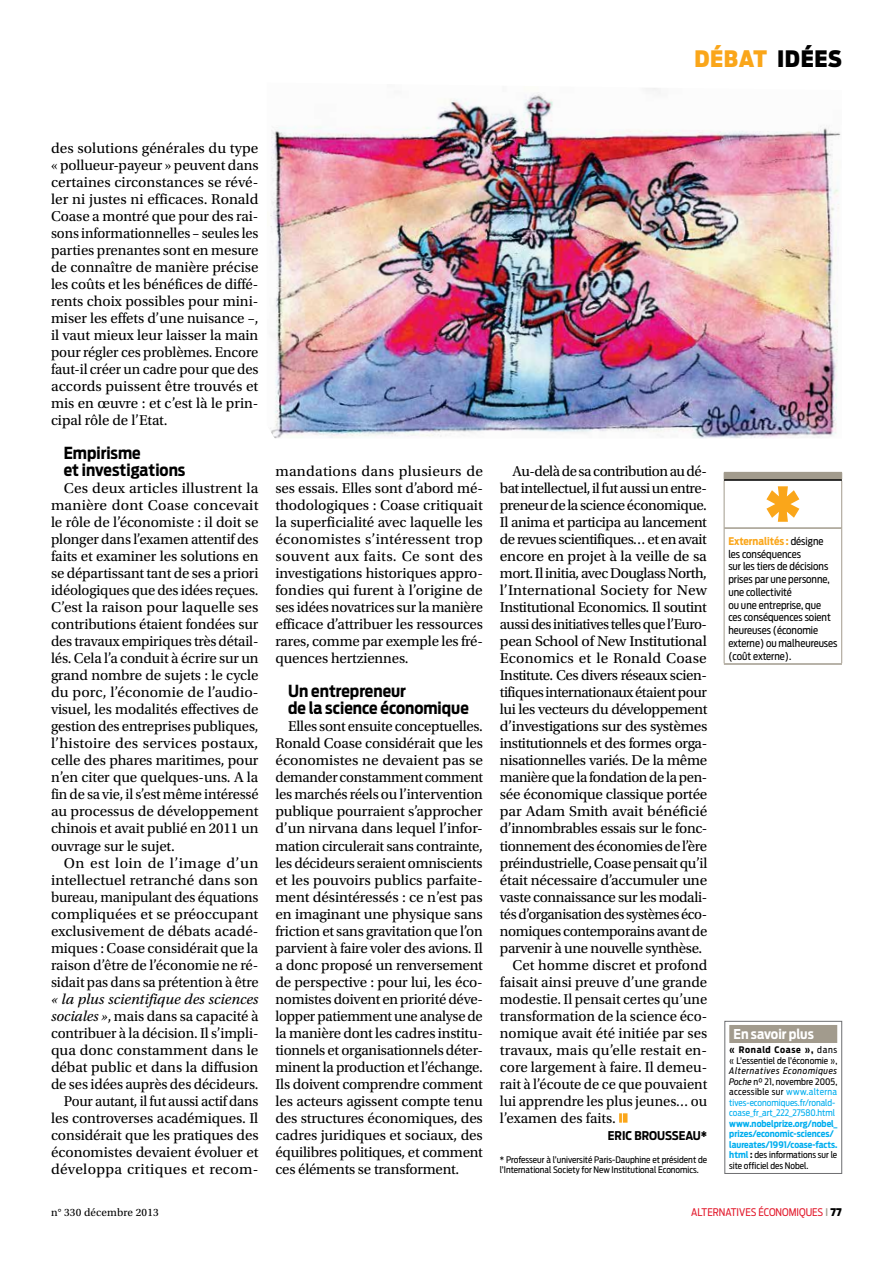
<style>
.page{position:relative;width:893px;height:1263px;background:#fff}
.page>*{position:absolute;margin:0;border:0;box-sizing:border-box;transform-origin:0 0}
.t1{font:900 22.5px "Antenna Cond";letter-spacing:.03em;color:#faa61a}
.t2{font:700 16.5px/17px "Antenna Cond";color:#000}
.t3{font:15px/17px "Utopia Std";letter-spacing:-.01em;color:#000;text-align:justify}
.t4{font:15px "Utopia Std";letter-spacing:-.03em;color:#000}
.t5{font:15px "Utopia Std";letter-spacing:-.035em;color:#000}
.t6{font:15px "Utopia Std";letter-spacing:.01em;color:#000}
.t7{font:700 13.5px "Antenna Cond";color:#fff}
.t8{font:700 12px "Antenna Cond";letter-spacing:-.005em;color:#000}
.t9{font:11.25px "Utopia Std";letter-spacing:.01em;color:#000}
.t10{font:10.5px/12.8px "Antenna Cond";color:#000}
.t11{font:10.5px "Antenna Cond";color:#e31e30}
.t12{font:9px/10.5px "Antenna Cond";color:#000}
.t13{font:9px/10.5px "Antenna Cond";color:#00aeef}
.t14{font:700 9px/10.5px "Antenna Cond";color:#00aeef}
.s1{color:#000}
.s2{font-style:italic}
.s3{font-weight:700;color:#faa61a}
.s4{font-weight:700}
.s5{font-style:italic;color:#000}
.s6{font-weight:400;color:#000}
.s7{font-weight:500;color:#a29b8d}
.s8{font-weight:900;color:#000}
</style>
<div class="page">
<svg style="left:619px;top:1113px;width:8px;height:10px"></svg>
<img style="left:270px;top:88px;width:571px;height:350px">
<div style="left:724px;top:472px;width:118px;height:8px;background:#a29b8d"></div>
<hr style="left:724px;top:481px;width:1px;height:47px;background:#a29b8d">
<hr style="left:841px;top:481px;width:1px;height:47px;background:#a29b8d">
<hr style="left:724px;top:528px;width:1px;height:135px;background:#a29b8d">
<hr style="left:841px;top:528px;width:1px;height:135px;background:#a29b8d">
<hr style="left:724px;top:479px;width:118px;height:2px;background:#000">
<hr style="left:724px;top:527px;width:117px;height:2px;background:#a29b8d">
<hr style="left:724px;top:663px;width:118px;height:2px;background:#a29b8d">
<svg style="left:766px;top:486px;width:33px;height:36px"></svg>
<div style="left:729px;top:1025px;width:108px;height:18px;background:#a29b8d"></div>
<div style="left:725px;top:1021px;width:117px;height:153px;border:1px solid #6d6e71"></div>
<h1 class="t1" style="left:694px;top:46px;width:149px">DÉBAT <span class="s1">IDÉES</span></h1>
<p class="t3" style="left:51px;top:140px;width:209px">des solutions générales du type « pollueur-payeur » peuvent dans certaines circonstances se révé&shy;ler ni justes ni efficaces. Ronald Coase a montré que pour des rai&shy;sons informationnelles – seules les parties prenantes sont en mesure de connaître de manière précise les coûts et les bénéfices de diffé&shy;rents choix possibles pour mini&shy;miser les effets d’une nuisance –, il vaut mieux leur laisser la main pour régler ces problèmes. Encore faut-il créer un cadre pour que des accords puissent être trouvés et mis en œuvre : et c’est là le prin&shy;cipal rôle de l’Etat.</p>
<p class="t2" style="left:64px;top:445px;width:123px">Empirisme<br>et investigations</p>
<p class="t3" style="left:51px;top:480px;width:209px;text-align:left;text-indent:13px">Ces deux articles illustrent la manière dont Coase concevait le rôle de l’économiste : il doit se plonger dans l’examen attentif des faits et examiner les solutions en se départissant tant de ses a priori idéologiques que des idées reçues.<br>C’est la raison pour laquelle ses contributions étaient fondées sur des travaux empiriques très détail&shy;lés. Cela l’a conduit à écrire sur un grand nombre de sujets : le cycle du porc, l’économie de l’audio&shy;visuel, les modalités effectives de gestion des entreprises publiques, l’histoire des services postaux, celle des phares maritimes, pour n’en citer que quelques-uns. A la fin de sa vie, il s’est même intéressé au processus de développement chinois et avait publié en 2011 un ouvrage sur le sujet.</p>
<p class="t3" style="left:51px;top:854px;width:209px;text-indent:13px">On est loin de l’image d’un intellectuel retranché dans son bureau, manipulant des équations compliquées et se préoccupant exclusivement de débats acadé&shy;miques : Coase considérait que la raison d’être de l’économie ne ré&shy;sidait pas dans sa prétention à être</p>
<p class="t3" style="left:51px;top:990px;width:209px;text-align:right"><span class="s2">« la plus scientifique des sciences sociales »</span>, mais dans sa capacité à contribuer à la décision. Il s’impli&shy;qua donc constamment dans le débat public et dans la diffusion de ses idées auprès des décideurs.<br>Pour autant, il fut aussi actif dans les controverses académiques. Il considérait que les pratiques des économistes devaient évoluer et développa critiques et recom-</p>
<p class="t3" style="left:275px;top:463px;width:209px">mandations dans plusieurs de ses essais. Elles sont d’abord mé&shy;thodologiques : Coase critiquait la superficialité avec laquelle les économistes s’intéressent trop souvent aux faits. Ce sont des investigations historiques appro&shy;fondies qui furent à l’origine de ses idées novatrices sur la manière efficace d’attribuer les ressources rares, comme par exemple les fré&shy;quences hertziennes.</p>
<p class="t2" style="left:288px;top:683px;width:182px">Un entrepreneur<br>de la science économique</p>
<p class="t3" style="left:275px;top:718px;width:209px;text-indent:13px">Elles sont ensuite conceptuelles.<br>Ronald Coase considérait que les économistes ne devaient pas se demander constamment comment les marchés réels ou l’intervention publique pourraient s’approcher d’un nirvana dans lequel l’infor&shy;mation circulerait sans contrainte, les décideurs seraient omniscients et les pouvoirs publics parfaite&shy;ment désintéressés : ce n’est pas en imaginant une physique sans friction et sans gravitation que l’on parvient à faire voler des avions. Il a donc proposé un renversement de perspective : pour lui, les éco&shy;nomistes doivent en priorité déve&shy;lopper patiemment une analyse de la manière dont les cadres institu&shy;tionnels et organisationnels déter&shy;minent la production et l’échange.<br>Ils doivent comprendre comment les acteurs agissent compte tenu des structures économiques, des cadres juridiques et sociaux, des équilibres politiques, et comment ces éléments se transforment.</p>
<p class="t4" style="left:513px;top:463px;width:196px">Au-delà de sa contribution au dé-</p>
<p class="t4" style="left:500px;top:480px;width:208px">bat intellectuel, il fut aussi un entre-</p>
<p class="t4" style="left:500px;top:497px;width:209px">preneur de la science économique.</p>
<p class="t4" style="left:500px;top:514px;width:209px">Il anima et participa au lancement</p>
<p class="t4" style="left:500px;top:531px;width:209px">de revues scientifiques… et en avait</p>
<p class="t3" style="left:500px;top:548px;width:209px">encore en projet à la veille de sa</p>
<p class="t4" style="left:500px;top:565px;width:208px">mort. Il initia, avec Douglass North,</p>
<p class="t3" style="left:500px;top:582px;width:209px">l’International Society for New</p>
<p class="t3" style="left:500px;top:599px;width:209px">Institutional Economics. Il soutint</p>
<p class="t5" style="left:500px;top:616px;width:208px">aussi des initiatives telles que l’Euro-</p>
<p class="t3" style="left:500px;top:633px;width:208px">pean School of New Institutional</p>
<p class="t6" style="left:500px;top:650px;width:208px">Economics et le Ronald Coase</p>
<p class="t4" style="left:500px;top:667px;width:208px">Institute. Ces divers réseaux scien-</p>
<p class="t4" style="left:500px;top:684px;width:209px">tifiques internationaux étaient pour</p>
<p class="t4" style="left:500px;top:701px;width:209px">lui les vecteurs du développement</p>
<p class="t3" style="left:500px;top:718px;width:209px">d’investigations sur des systèmes</p>
<p class="t4" style="left:500px;top:735px;width:209px">institutionnels et des formes orga-</p>
<p class="t3" style="left:500px;top:752px;width:209px">nisationnelles variés. De la même</p>
<p class="t4" style="left:500px;top:769px;width:209px">manière que la fondation de la pen-</p>
<p class="t3" style="left:500px;top:786px;width:209px">sée économique classique portée</p>
<p class="t3" style="left:500px;top:803px;width:209px">par Adam Smith avait bénéficié</p>
<p class="t3" style="left:500px;top:820px;width:209px">d’innombrables essais sur le fonc-</p>
<p class="t3" style="left:500px;top:837px;width:209px">tionnement des économies de l’ère</p>
<p class="t3" style="left:500px;top:854px;width:209px">préindustrielle, Coase pensait qu’il</p>
<p class="t3" style="left:500px;top:871px;width:209px">était nécessaire d’accumuler une</p>
<p class="t3" style="left:500px;top:888px;width:209px">vaste connaissance sur les modali-</p>
<p class="t4" style="left:500px;top:905px;width:209px">tés d’organisation des systèmes éco-</p>
<p class="t3" style="left:500px;top:922px;width:209px">nomiques contemporains avant de</p>
<p class="t3" style="left:500px;top:939px;width:204px">parvenir à une nouvelle synthèse.</p>
<p class="t3" style="left:513px;top:956px;width:196px">Cet homme discret et profond</p>
<p class="t3" style="left:500px;top:973px;width:209px">faisait ainsi preuve d’une grande</p>
<p class="t3" style="left:500px;top:990px;width:209px">modestie. Il pensait certes qu’une</p>
<p class="t3" style="left:500px;top:1007px;width:209px">transformation de la science éco-</p>
<p class="t3" style="left:500px;top:1024px;width:209px">nomique avait été initiée par ses</p>
<p class="t3" style="left:500px;top:1041px;width:209px">travaux, mais qu’elle restait en-</p>
<p class="t3" style="left:500px;top:1058px;width:209px">core largement à faire. Il demeu-</p>
<p class="t3" style="left:500px;top:1075px;width:209px">rait à l’écoute de ce que pouvaient</p>
<p class="t3" style="left:500px;top:1092px;width:209px">lui apprendre les plus jeunes… ou</p>
<p class="t3" style="left:500px;top:1109px;width:118px">l’examen des faits.</p>
<p class="t8" style="left:608px;top:1128px;width:101px">ERIC BROUSSEAU*</p>
<p class="t12" style="left:500px;top:1154px;width:209px">* Professeur à l’université Paris-Dauphine et président de l’International Society for New Institutional Economics.</p>
<p class="t10" style="left:728px;top:535px;width:111px"><span class="s3">Externalités :</span> désigne les conséquences<br>sur les tiers de décisions prises par une personne, une collectivité<br>ou une entreprise, que<br>ces conséquences soient heureuses (économie externe) ou malheureuses (coût externe).</p>
<p class="t7" style="left:733px;top:1026px;width:82px">En savoir plus</p>
<p class="t12" style="left:729px;top:1045px;width:110px"><span class="s4">« Ronald Coase »,</span> dans « L’essentiel de l’économie »,</p>
<p class="t13" style="left:729px;top:1066px;width:110px"><span class="s5">Alternatives Economiques<br>Poche</span> <span class="s1">n° 21, novembre 2005, accessible sur</span> www.alterna tives-economiques.fr/ronald&shy;coase_fr_art_222_27580.html</p>
<p class="t14" style="left:729px;top:1118px;width:109px">www.nobelprize.org/nobel_ prizes/economic-sciences/ laureates/1991/coase-facts. html <span class="s1">:</span> <span class="s6">des informations sur le site officiel des Nobel.</span></p>
<p class="t9" style="left:51px;top:1206px;width:109px">n° 330 décembre 2013</p>
<p class="t11" style="left:691px;top:1206px;width:152px">ALTERNATIVES ÉCONOMIQUES <span class="s7">I</span> <span class="s8">77</span></p>
</div>
